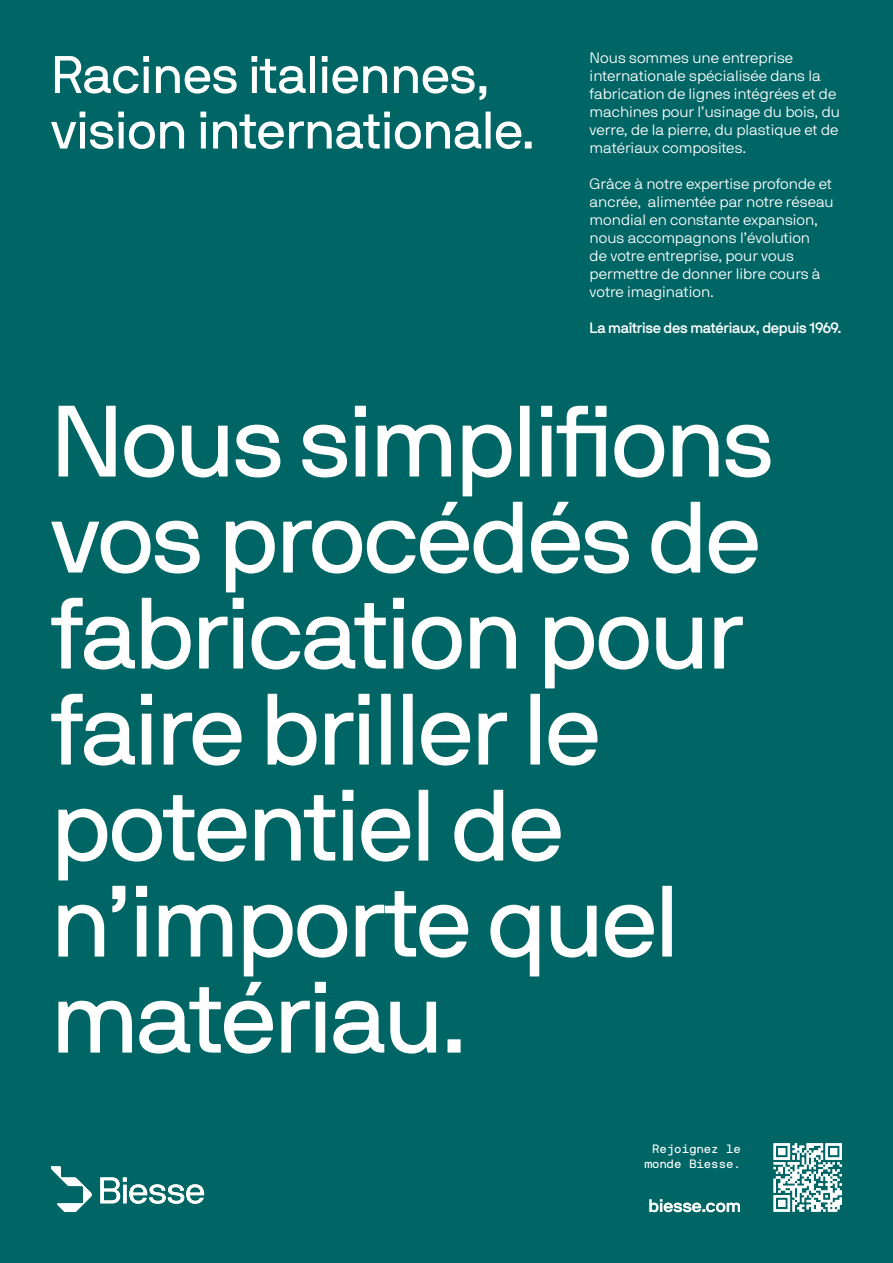
<style>
.page{position:relative;width:893px;height:1263px;background:#006565}
.page>*{position:absolute;margin:0;border:0;box-sizing:border-box;transform-origin:0 0}
.t1{font:100.5px/96px "NB International Pro Reg";letter-spacing:-.025em;color:#fff}
.t2{font:52.5px/55.5px "NB International Pro Reg";letter-spacing:-.01em;color:#fff}
.t3{font:18px "NB International Pro Med";color:#fff}
.t4{font:15px/18px "NB International Pro Lig";color:#fff}
.t5{font:15px "NB International Pro Med";letter-spacing:-.02em;color:#fff}
.t6{font:12px "NB International Pro Mono";letter-spacing:-.06em;color:#fff}
</style>
<div class="page">
<svg style="left:51px;top:1166px;width:41px;height:46px"></svg>
<svg style="left:100px;top:1177px;width:104px;height:27px"></svg>
<svg style="left:773px;top:1143px;width:69px;height:69px"></svg>
<p class="t2" style="left:51px;top:47px;width:485px">Racines italiennes, vision internationale.</p>
<p class="t4" style="left:590px;top:49px;width:252px">Nous sommes une entreprise internationale spécialisée dans la fabrication de lignes intégrées et de machines pour l’usinage du bois, du verre, de la pierre, du plastique et de matériaux composites.</p>
<p class="t4" style="left:590px;top:175px;width:246px">Grâce à notre expertise profonde et ancrée, alimentée par notre réseau mondial en constante expansion, nous accompagnons l’évolution<br>de votre entreprise, pour vous permettre de donner libre cours à votre imagination.</p>
<p class="t5" style="left:590px;top:319px;width:253px">La maîtrise des matériaux, depuis 1969.</p>
<p class="t1" style="left:51px;top:393px;width:725px">Nous simplifions vos procédés de fabrication pour faire briller le potentiel de n’importe quel matériau.</p>
<p class="t6" style="left:652px;top:1142px;width:91px">Rejoignez le</p>
<p class="t6" style="left:644px;top:1156px;width:98px">monde Biesse.</p>
<p class="t3" style="left:649px;top:1195px;width:94px">biesse.com</p>
</div>
